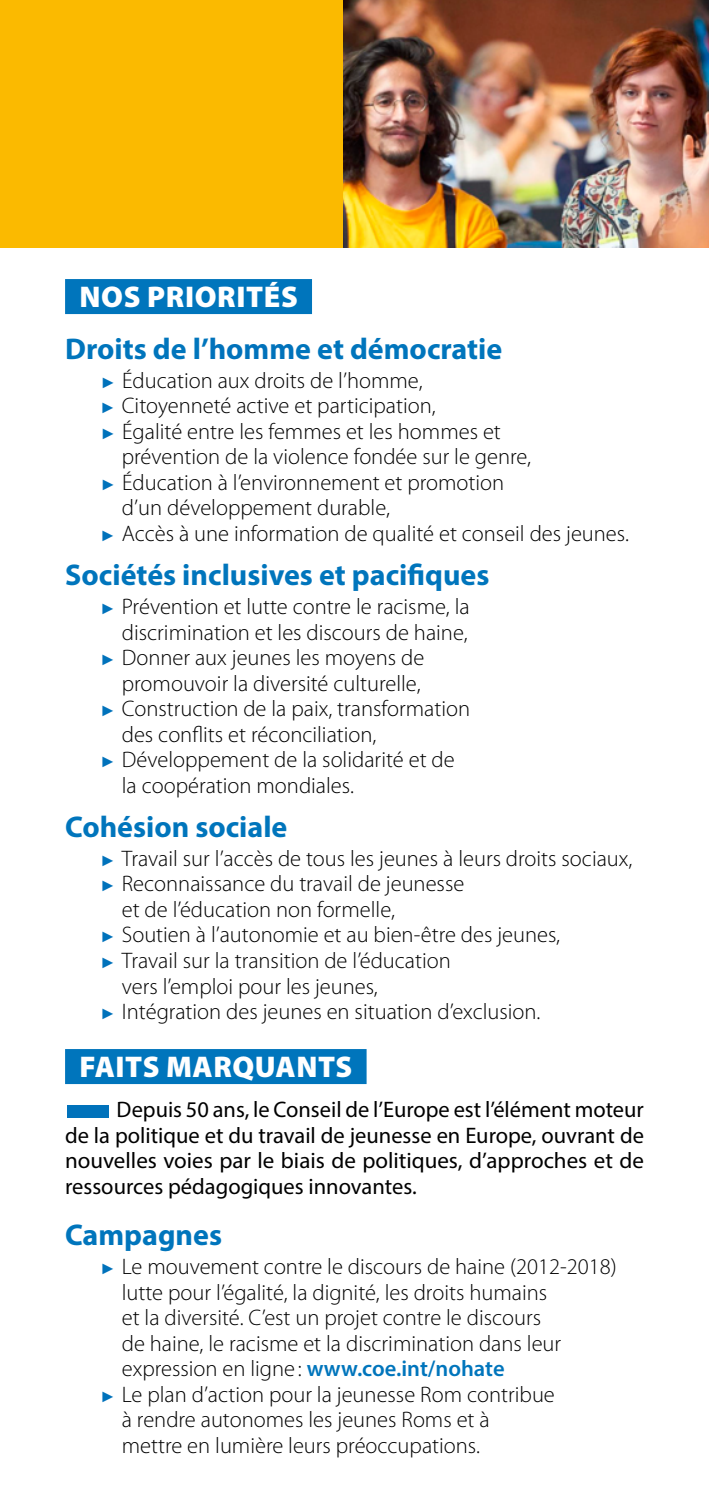
<style>
.page{position:relative;width:709px;height:1489px;background:#fff}
.page>*{position:absolute;margin:0;border:0;box-sizing:border-box;transform-origin:0 0}
.t1{font:700 30px/51.2px "Myriad Pro";color:#0075bc}
.t2{font:900 30px "Myriad Pro";letter-spacing:.02em;color:#fff}
.t3{font:300 22.5px "Myriad Pro";color:#000}
.t4{font:22.5px/25.5px "Myriad Pro";color:#000;text-align:justify}
.s1{font-weight:900;color:#fff}
.s2{color:#0072bb}
.s3{font-family:"Arial";font-weight:400;font-size:15px;color:#0072bb}
.s4{font-weight:600;color:#0075bc}
</style>
<div class="page">
<div style="left:65px;top:279px;width:247px;height:35px;background:#0075bc"></div>
<div style="left:65px;top:1048px;width:301px;height:35px;background:#0075bc"></div>
<div style="left:0;top:0;width:344px;height:247px;background:#fbba00"></div>
<img style="left:343px;top:0;width:366px;height:247px">
<h1 class="t1" style="left:65px;top:271px;width:439px;text-indent:14px"><span class="s1">NOS PRIORITÉS<br></span>Droits de l’<span class="s2">homm</span>e et démocratie</h1>
<p class="t3" style="left:101px;top:367px;width:323px"><span class="s3">►</span> Éducation aux droits de l’homme,</p>
<p class="t3" style="left:100px;top:392px;width:337px"><span class="s3">►</span> Citoyenneté active et participation,</p>
<p class="t3" style="left:101px;top:418px;width:401px"><span class="s3">►</span> Égalité entre les femmes et les hommes et</p>
<p class="t3" style="left:122px;top:443px;width:411px">prévention de la violence fondée sur le genre,</p>
<p class="t3" style="left:101px;top:469px;width:405px"><span class="s3">►</span> Éducation à l’environnement et promotion</p>
<p class="t3" style="left:122px;top:494px;width:270px">d’un développement durable,</p>
<p class="t3" style="left:100px;top:520px;width:530px"><span class="s3">►</span> Accès à une information de qualité et conseil des jeunes.</p>
<h1 class="t1" style="left:65px;top:548px;width:426px">Sociétés inclusives et pacifiques</h1>
<p class="t3" style="left:100px;top:593px;width:370px"><span class="s3">►</span> Prévention et lutte contre le racisme, la</p>
<p class="t3" style="left:122px;top:618px;width:347px">discrimination et les discours de haine,</p>
<p class="t3" style="left:100px;top:644px;width:325px"><span class="s3">►</span> Donner aux jeunes les moyens de</p>
<p class="t3" style="left:122px;top:669px;width:300px">promouvoir la diversité culturelle,</p>
<p class="t3" style="left:100px;top:695px;width:371px"><span class="s3">►</span> Construction de la paix, transformation</p>
<p class="t3" style="left:122px;top:720px;width:256px">des conflits et réconciliation,</p>
<p class="t3" style="left:100px;top:746px;width:356px"><span class="s3">►</span> Développement de la solidarité et de</p>
<p class="t3" style="left:122px;top:771px;width:234px">la coopération mondiales.</p>
<h1 class="t1" style="left:65px;top:800px;width:224px">Cohésion sociale</h1>
<p class="t3" style="left:100px;top:844px;width:533px"><span class="s3">►</span> Travail sur l’accès de tous les jeunes à leurs droits sociaux,</p>
<p class="t3" style="left:100px;top:870px;width:365px"><span class="s3">►</span> Reconnaissance du travail de jeunesse</p>
<p class="t3" style="left:122px;top:895px;width:275px">et de l’éducation non formelle,</p>
<p class="t3" style="left:100px;top:921px;width:461px"><span class="s3">►</span> Soutien à l’autonomie et au bien-être des jeunes,</p>
<p class="t3" style="left:100px;top:946px;width:352px"><span class="s3">►</span> Travail sur la transition de l’éducation</p>
<p class="t3" style="left:122px;top:972px;width:257px">vers l’emploi pour les jeunes,</p>
<p class="t3" style="left:100px;top:997px;width:441px"><span class="s3">►</span> Intégration des jeunes en situation d’exclusion.</p>
<h1 class="t2" style="left:80px;top:1047px;width:274px">FAITS MARQUANTS</h1>
<p class="t4" style="left:65px;top:1096px;width:580px"><span class="s2">■</span>Depuis 50 ans, le Conseil de l’Europe est l’élément moteur de la politique et du travail de jeunesse en Europe, ouvrant de nouvelles voies par le biais de politiques, d’approches et de ressources pédagogiques innovantes.</p>
<h1 class="t1" style="left:65px;top:1208px;width:158px">Campagnes</h1>
<p class="t3" style="left:100px;top:1252px;width:517px"><span class="s3">►</span> Le mouvement contre le discours de haine (2012-2018)</p>
<p class="t3" style="left:122px;top:1278px;width:427px">lutte pour l’égalité, la dignité, les droits humains</p>
<p class="t3" style="left:122px;top:1303px;width:421px">et la diversité. C’est un projet contre le discours</p>
<p class="t3" style="left:122px;top:1329px;width:441px">de haine, le racisme et la discrimination dans leur</p>
<p class="t3" style="left:122px;top:1354px;width:384px">expression en ligne : <span class="s4">www.coe.int/nohate</span></p>
<p class="t3" style="left:100px;top:1380px;width:456px"><span class="s3">►</span> Le plan d’action pour la jeunesse Rom contribue</p>
<p class="t3" style="left:122px;top:1405px;width:369px">à rendre autonomes les jeunes Roms et à</p>
<p class="t3" style="left:122px;top:1431px;width:360px">mettre en lumière leurs préoccupations.</p>
</div>
